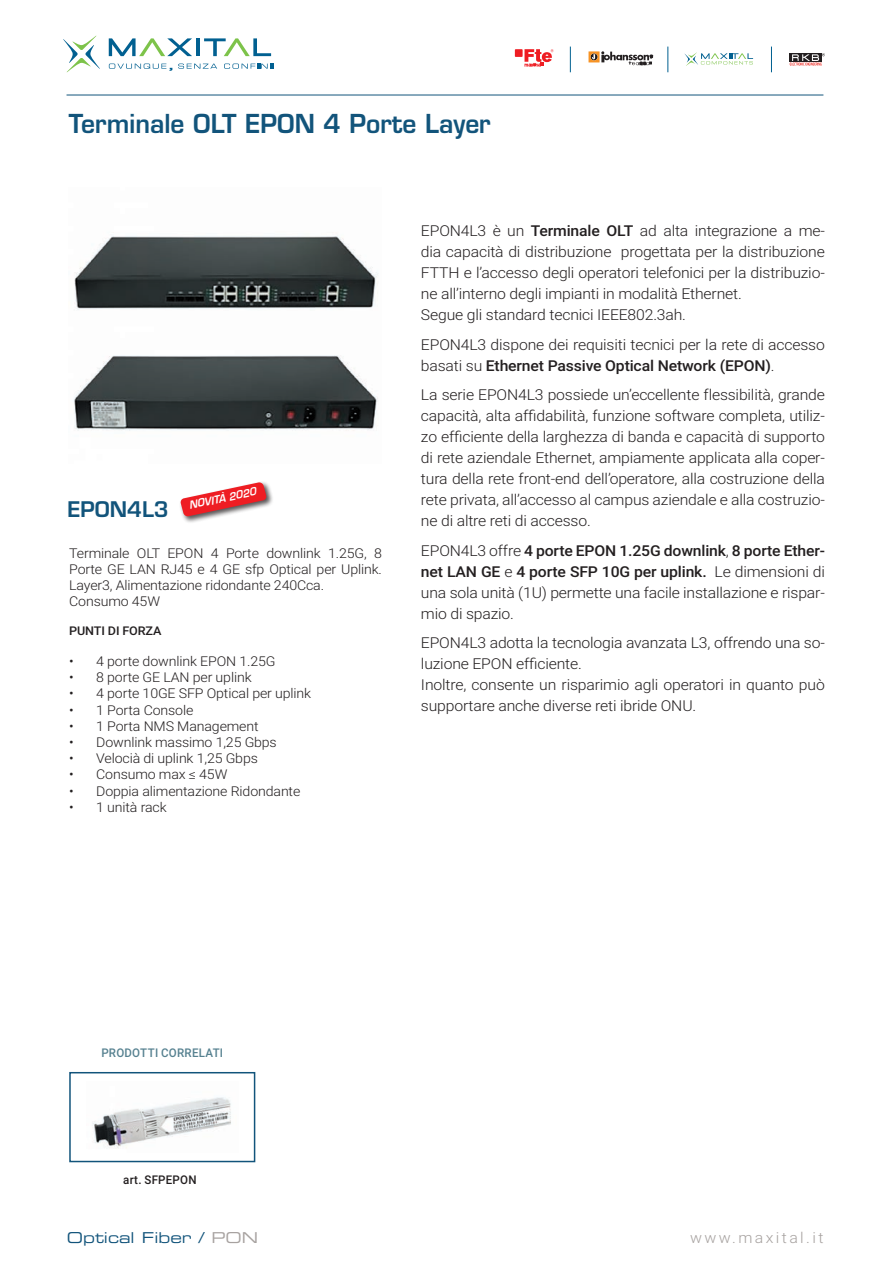
<style>
.page{position:relative;width:893px;height:1263px;background:#fff}
.page>*{position:absolute;margin:0;border:0;box-sizing:border-box;transform-origin:0 0}
.t1{font:600 25.5px "Eurostile LT Std";color:#12547b;scale:.96 1}
.t2{font:600 21px "Eurostile LT Std";color:#12547b}
.t3{font:300 15px/21px "Roboto";letter-spacing:-.01em;color:#231f20;scale:1.05 1}
.t4{font:15px "Eurostile LT Std Ex 2";color:#12547b}
.t5{font:300 15px "Roboto";letter-spacing:.15em;color:#a7a2a0;scale:1.06 1}
.t6{font:300 13.5px/16.2px "Roboto";letter-spacing:-.01em;color:#231f20;scale:1.05 1}
.t7{font:500 12px "Roboto";letter-spacing:.02em;color:#568190;scale:.96 1}
.t8{font:500 12px "Roboto";letter-spacing:-.005em;color:#231f20;scale:1.05 1}
.t9{font:500 12px "Roboto";letter-spacing:.02em;color:#231f20;scale:.96 1}
.t10{font:italic 600 10.5px "Eurostile LT Std";color:#fff;scale:.94 1}
.s1{font-weight:500}
.s2{color:#a7a2a0}
</style>
<div class="page">
<hr style="left:67px;top:95px;width:756px;height:1px;background:#12547b">
<svg style="left:109px;top:64px;width:63px;height:7px"></svg>
<svg style="left:178px;top:64px;width:39px;height:5px"></svg>
<svg style="left:224px;top:64px;width:49px;height:5px"></svg>
<svg style="left:109px;top:38px;width:83px;height:18px"></svg>
<hr style="left:196px;top:38px;width:4px;height:18px;background:#016091">
<svg style="left:204px;top:38px;width:67px;height:18px"></svg>
<svg style="left:63px;top:36px;width:37px;height:36px"></svg>
<svg style="left:570px;top:47px;width:1px;height:25px"></svg>
<svg style="left:668px;top:47px;width:1px;height:25px"></svg>
<div style="left:515px;top:49px;width:8px;height:8px;background:#ee1d23"></div>
<svg style="left:524px;top:49px;width:30px;height:18px"></svg>
<svg style="left:685px;top:52px;width:68px;height:14px"></svg>
<svg style="left:790px;top:53px;width:35px;height:13px"></svg>
<svg style="left:588px;top:51px;width:66px;height:14px"></svg>
<svg style="left:771px;top:47px;width:1px;height:25px"></svg>
<div style="left:69px;top:1072px;width:186px;height:90px;border:2px solid #12547b"></div>
<div style="left:179px;top:481px;width:95px;height:43px;background:#231f20;opacity:.75"></div>
<svg style="left:180px;top:482px;width:87px;height:35px"></svg>
<img style="left:74px;top:236px;width:304px;height:74px">
<img style="left:74px;top:355px;width:304px;height:76px">
<img style="left:92px;top:1097px;width:139px;height:51px">
<h1 class="t1" style="left:69px;top:108px;width:441px">Terminale OLT EPON 4 Porte Layer</h1>
<p class="t10" style="left:188px;top:499px;width:74px;rotate:-12deg">NOVITÀ 2020</p>
<h2 class="t2" style="left:68px;top:496px;width:103px">EPON4L3</h2>
<p class="t6" style="left:69px;top:544px;width:299px">Terminale OLT EPON 4 Porte downlink 1.25G, 8<br>Porte GE LAN RJ45 e 4 GE sfp Optical per Uplink.<br>Layer3, Alimentazione ridondante 240Cca.<br>Consumo 45W</p>
<p class="t8" style="left:69px;top:623px;width:89px">PUNTI DI FORZA</p>
<p class="t6" style="left:69px;top:652px;width:198px">• 4 porte downlink EPON 1.25G</p>
<p class="t6" style="left:69px;top:669px;width:175px">• 8 porte GE LAN per uplink</p>
<p class="t6" style="left:69px;top:685px;width:232px">• 4 porte 10GE SFP Optical per uplink</p>
<p class="t6" style="left:69px;top:701px;width:120px">• 1 Porta Console</p>
<p class="t6" style="left:69px;top:717px;width:182px">• 1 Porta NMS Management</p>
<p class="t6" style="left:69px;top:733px;width:199px">• Downlink massimo 1,25 Gbps</p>
<p class="t6" style="left:69px;top:750px;width:181px">• Velocià di uplink 1,25 Gbps</p>
<p class="t6" style="left:69px;top:766px;width:152px">• Consumo max ≤ 45W</p>
<p class="t6" style="left:69px;top:782px;width:222px">• Doppia alimentazione Ridondante</p>
<p class="t6" style="left:69px;top:798px;width:94px">• 1 unità rack</p>
<p class="t3" style="left:421px;top:220px;width:386px">EPON4L3 è un <span class="s1">Terminale OLT</span> ad alta integrazione a me&shy;dia capacità di distribuzione progettata per la distribuzione FTTH e l’accesso degli operatori telefonici per la distribuzio&shy;ne all’interno degli impianti in modalità Ethernet.<br>Segue gli standard tecnici IEEE802.3ah.</p>
<p class="t3" style="left:421px;top:333px;width:386px">EPON4L3 dispone dei requisiti tecnici per la rete di accesso basati su <span class="s1">Ethernet Passive Optical Network (EPON)</span>.</p>
<p class="t3" style="left:421px;top:384px;width:386px;text-align:justify">La serie EPON4L3 possiede un’eccellente flessibilità, grande capacità, alta affidabilità, funzione software completa, utiliz&shy;zo efficiente della larghezza di banda e capacità di supporto di rete aziendale Ethernet, ampiamente applicata alla coper&shy;tura della rete front-end dell’operatore, alla costruzione della rete privata, all’accesso al campus aziendale e alla costruzio&shy;ne di altre reti di accesso.</p>
<p class="t3" style="left:421px;top:539px;width:386px;text-align:justify">EPON4L3 offre <span class="s1">4 porte EPON 1.25G downlink</span>, <span class="s1">8 porte Ether&shy;net LAN GE</span> e <span class="s1">4 porte SFP 10G per uplink.</span> Le dimensioni di una sola unità (1U) permette una facile installazione e rispar&shy;mio di spazio.</p>
<p class="t3" style="left:421px;top:632px;width:386px">EPON4L3 adotta la tecnologia avanzata L3, offrendo una so&shy;luzione EPON efficiente.<br>Inoltre, consente un risparimio agli operatori in quanto può supportare anche diverse reti ibride ONU.</p>
<p class="t7" style="left:101px;top:1044px;width:128px">PRODOTTI CORRELATI</p>
<p class="t9" style="left:123px;top:1171px;width:78px">art. SFPEPON</p>
<p class="t4" style="left:67px;top:1227px;width:193px">Optical Fiber / <span class="s2">PON</span></p>
<p class="t5" style="left:690px;top:1227px;width:127px">www.maxital.it</p>
</div>
